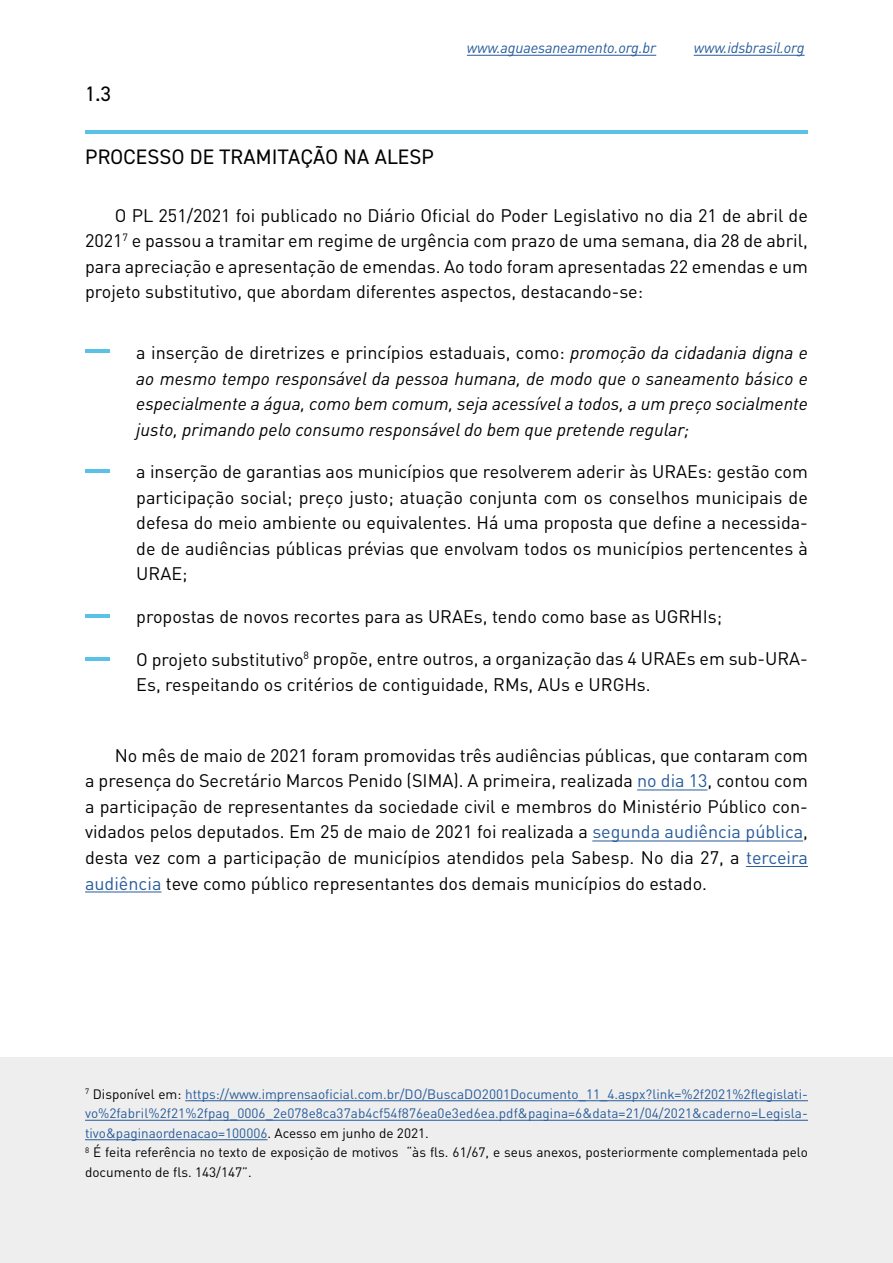
<style>
.page{position:relative;width:893px;height:1263px;background:#fff}
.page>*{position:absolute;margin:0;border:0;box-sizing:border-box;transform-origin:0 0}
.t1{font:21px "DIN2014";letter-spacing:.01em;color:#020203}
.t2{font:18px/25.5px "DIN";color:#000;text-align:justify}
.t3{font:italic 18px/25.5px "DIN Pro";color:#000;text-align:justify}
.t4{font:italic 15px "DIN Pro";letter-spacing:-.01em;color:#275b9b}
.t5{font:13.5px/19.5px "DIN";color:#275b9b}
.s1{font-family:"DIN Pro";font-style:italic}
.s2{color:#275b9b}
.s3{color:#000}
</style>
<div class="page">
<hr style="left:467px;top:55px;width:189px;height:1px;background:#275b9b">
<hr style="left:694px;top:55px;width:111px;height:1px;background:#275b9b">
<hr style="left:85px;top:130px;width:723px;height:3px;background:#59c2e6">
<hr style="left:637px;top:789px;width:70px;height:1px;background:#275b9b">
<hr style="left:592px;top:840px;width:211px;height:1px;background:#275b9b">
<hr style="left:746px;top:866px;width:62px;height:1px;background:#275b9b">
<hr style="left:85px;top:891px;width:76px;height:1px;background:#275b9b">
<div style="left:0;top:1057px;width:893px;height:206px;background:#eee"></div>
<hr style="left:185px;top:1100px;width:623px;height:1px;background:#275b9b">
<hr style="left:85px;top:1120px;width:723px;height:1px;background:#275b9b">
<hr style="left:85px;top:1139px;width:182px;height:1px;background:#275b9b">
<hr style="left:85px;top:350px;width:24px;height:3px;background:#59c2e6">
<hr style="left:85px;top:470px;width:24px;height:3px;background:#59c2e6">
<hr style="left:85px;top:658px;width:24px;height:3px;background:#59c2e6">
<hr style="left:85px;top:615px;width:24px;height:3px;background:#59c2e6">
<p class="t1" style="left:85px;top:81px;width:27px">1.3</p>
<p class="t1" style="left:85px;top:143px;width:350px">PROCESSO DE TRAMITAÇÃO NA ALESP</p>
<p class="t4" style="left:467px;top:36px;width:191px">www.aguaesaneamento.org.br</p>
<p class="t4" style="left:694px;top:36px;width:112px">www.idsbrasil.org</p>
<p class="t2" style="left:85px;top:202px;width:724px;text-indent:30px">O PL 251/2021 foi publicado no Diário Oficial do Poder Legislativo no dia 21 de abril de 2021<sup>7</sup> e passou a tramitar em regime de urgência com prazo de uma semana, dia 28 de abril, para apreciação e apresentação de emendas. Ao todo foram apresentadas 22 emendas e um projeto substitutivo, que abordam diferentes aspectos, destacando-se:</p>
<p class="t2" style="left:136px;top:340px;width:673px">a inserção de diretrizes e princípios estaduais, como: <span class="s1">promoção da cidadania digna e</span></p>
<p class="t3" style="left:136px;top:364px;width:673px">ao mesmo tempo responsável da pessoa humana, de modo que o saneamento básico e especialmente a água, como bem comum, seja acessível a todos, a um preço socialmente justo, primando pelo consumo responsável do bem que pretende regular;</p>
<p class="t2" style="left:136px;top:459px;width:673px">a inserção de garantias aos municípios que resolverem aderir às URAEs: gestão com participação social; preço justo; atuação conjunta com os conselhos municipais de defesa do meio ambiente ou equivalentes. Há uma proposta que define a necessida&shy;de de audiências públicas prévias que envolvam todos os municípios pertencentes à URAE;</p>
<p class="t2" style="left:136px;top:603px;width:587px">propostas de novos recortes para as URAEs, tendo como base as UGRHIs;</p>
<p class="t2" style="left:136px;top:646px;width:673px">O projeto substitutivo<sup>8</sup> propõe, entre outros, a organização das 4 URAEs em sub-URA-<br>Es, respeitando os critérios de contiguidade, RMs, AUs e URGHs.</p>
<p class="t2" style="left:85px;top:742px;width:724px;text-indent:30px">No mês de maio de 2021 foram promovidas três audiências públicas, que contaram com a presença do Secretário Marcos Penido (SIMA). A primeira, realizada <span class="s2">no dia 13</span>, contou com a participação de representantes da sociedade civil e membros do Ministério Público con&shy;vidados pelos deputados. Em 25 de maio de 2021 foi realizada a <span class="s2">segunda audiência pública</span>, desta vez com a participação de municípios atendidos pela Sabesp. No dia 27, a <span class="s2">terceira audiência</span> teve como público representantes dos demais municípios do estado.</p>
<p class="t5" style="left:85px;top:1084px;width:724px"><sup>7</sup> <span class="s3">Disponível em:</span> https://www.imprensaoficial.com.br/DO/BuscaDO2001Documento_11_4.aspx?link=%2f2021%2flegislati&shy;vo%2fabril%2f21%2fpag_0006_2e078e8ca37ab4cf54f876ea0e3ed6ea.pdf&amp;pagina=6&amp;data=21/04/2021&amp;caderno=Legisla&shy;tivo&amp;paginaordenacao=100006<span class="s3">. Acesso em junho de 2021.<br></span><sup>8</sup> <span class="s3">É feita referência no texto de exposição de motivos “às fls. 61/67, e seus anexos, posteriormente complementada pelo documento de fls. 143/147”.</span></p>
</div>
